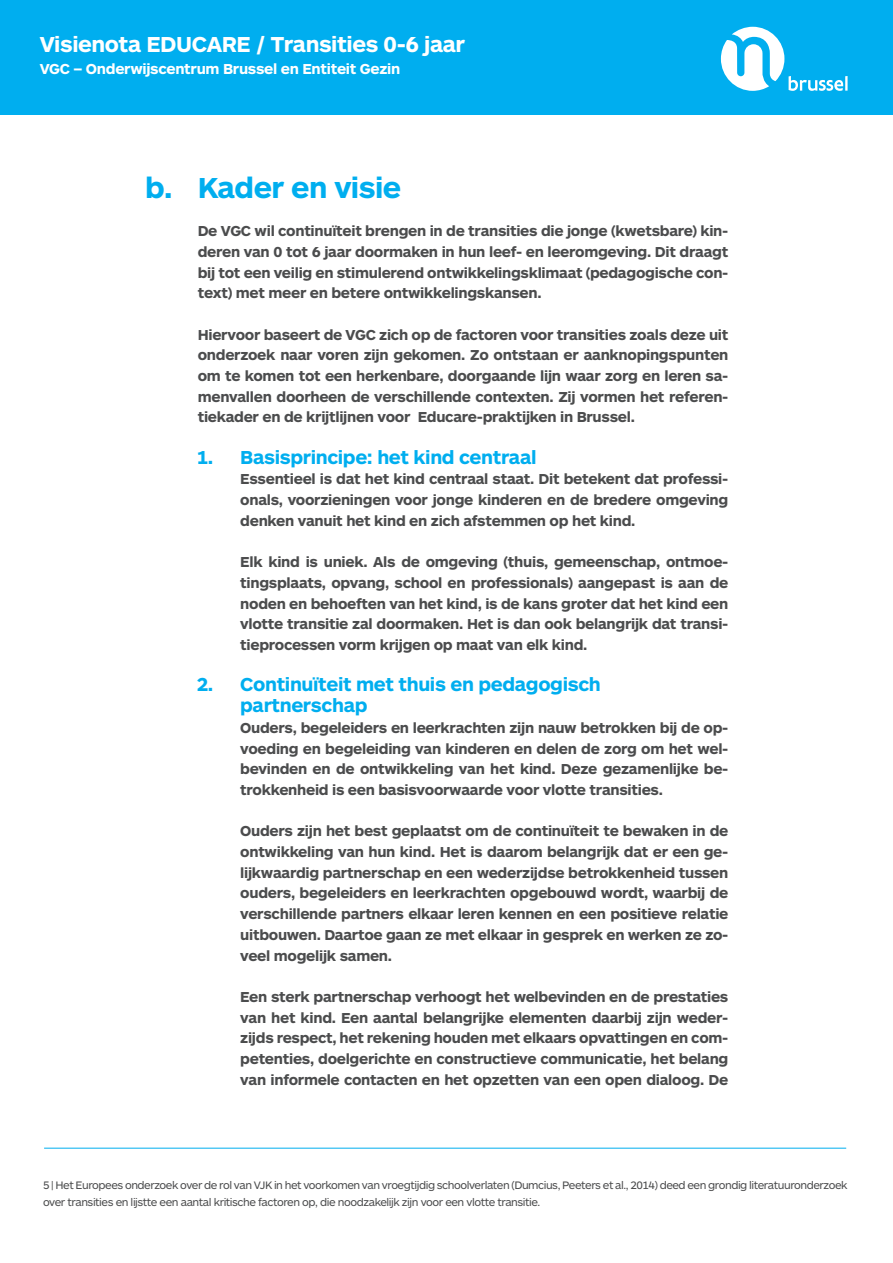
<style>
.page{position:relative;width:893px;height:1263px;background:#fff}
.page>*{position:absolute;margin:0;border:0;box-sizing:border-box;transform-origin:0 0}
.Titel_blauw{font:700 30px "ARS Maquette";letter-spacing:-.02em;color:#00aeef}
.subtitels{font:700 30px "ARS Maquette";color:#00aeef}
.subtitels-2{font:700 22.5px "ARS Maquette";letter-spacing:-.02em;color:#fff}
.subtitel_blauw{font:700 19.5px/20.7px "ARS Maquette";letter-spacing:-.02em;color:#00aeef}
.subtitels-3{font:700 19.5px "ARS Maquette";color:#00aeef}
.bodycopy{font:700 15px/20.7px "ARS Maquette";letter-spacing:-.02em;color:#4b4c4d;text-align:justify}
.subtitels-4{font:700 15px "ARS Maquette";letter-spacing:-.02em;color:#fff}
.subtitels-5{font:11.25px/16.2px "ARS Maquette";letter-spacing:-.04em;color:#4b4c4d}
</style>
<div class="page">
<div style="left:0;top:0;width:893px;height:115px;background:#00aeef"></div>
<hr style="left:44px;top:1148px;width:802px;height:1px;background:#00aeef">
<svg style="left:721px;top:27px;width:126px;height:64px"></svg>
<p class="subtitels-2" style="left:40px;top:29px;width:427px">Visienota EDUCARE / Transities 0-6 jaar</p>
<p class="subtitels-4" style="left:40px;top:59px;width:362px">VGC – Onderwijscentrum Brussel en Entiteit Gezin</p>
<p class="subtitels" style="left:145px;top:168px;width:29px">b.</p>
<p class="Titel_blauw" style="left:198px;top:168px;width:205px">Kader en visie</p>
<p class="bodycopy" style="left:198px;top:220px;width:532px">De VGC wil continuïteit brengen in de transities die jonge (kwetsbare) kin&shy;deren van 0 tot 6 jaar doormaken in hun leef- en leeromgeving. Dit draagt bij tot een veilig en stimulerend ontwikkelingsklimaat (pedagogische con&shy;text) met meer en betere ontwikkelingskansen.</p>
<p class="bodycopy" style="left:198px;top:323px;width:532px">Hiervoor baseert de VGC zich op de factoren voor transities zoals deze uit onderzoek naar voren zijn gekomen. Zo ontstaan er aanknopingspunten om te komen tot een herkenbare, doorgaande lijn waar zorg en leren sa&shy;menvallen doorheen de verschillende contexten. Zij vormen het referen&shy;tiekader en de krijtlijnen voor Educare-praktijken in Brussel.</p>
<p class="subtitel_blauw" style="left:240px;top:446px;width:298px">Basisprincipe: het kind centraal</p>
<p class="bodycopy" style="left:240px;top:468px;width:490px">Essentieel is dat het kind centraal staat. Dit betekent dat professi&shy;onals, voorzieningen voor jonge kinderen en de bredere omgeving denken vanuit het kind en zich afstemmen op het kind.</p>
<p class="bodycopy" style="left:240px;top:551px;width:490px">Elk kind is uniek. Als de omgeving (thuis, gemeenschap, ontmoe&shy;tingsplaats, opvang, school en professionals) aangepast is aan de noden en behoeften van het kind, is de kans groter dat het kind een vlotte transitie zal doormaken. Het is dan ook belangrijk dat transi&shy;tieprocessen vorm krijgen op maat van elk kind.</p>
<p class="subtitel_blauw" style="left:240px;top:673px;width:362px">Continuïteit met thuis en pedagogisch partnerschap</p>
<p class="bodycopy" style="left:240px;top:716px;width:490px">Ouders, begeleiders en leerkrachten zijn nauw betrokken bij de op&shy;voeding en begeleiding van kinderen en delen de zorg om het wel&shy;bevinden en de ontwikkeling van het kind. Deze gezamenlijke be&shy;trokkenheid is een basisvoorwaarde voor vlotte transities.</p>
<p class="bodycopy" style="left:240px;top:820px;width:490px">Ouders zijn het best geplaatst om de continuïteit te bewaken in de ontwikkeling van hun kind. Het is daarom belangrijk dat er een ge&shy;lijkwaardig partnerschap en een wederzijdse betrokkenheid tussen ouders, begeleiders en leerkrachten opgebouwd wordt, waarbij de verschillende partners elkaar leren kennen en een positieve relatie uitbouwen. Daartoe gaan ze met elkaar in gesprek en werken ze zo&shy;veel mogelijk samen.</p>
<p class="bodycopy" style="left:240px;top:986px;width:490px">Een sterk partnerschap verhoogt het welbevinden en de prestaties van het kind. Een aantal belangrijke elementen daarbij zijn weder&shy;zijds respect, het rekening houden met elkaars opvattingen en com&shy;petenties, doelgerichte en constructieve communicatie, het belang van informele contacten en het opzetten van een open dialoog. De</p>
<p class="subtitels-3" style="left:197px;top:444px;width:18px">1.</p>
<p class="subtitels-3" style="left:197px;top:672px;width:18px">2.</p>
<p class="subtitels-5" style="left:43px;top:1177px;width:806px">5 | Het Europees onderzoek over de rol van VJK in het voorkomen van vroegtijdig schoolverlaten (Dumcius, Peeters et al., 2014) deed een grondig literatuuronderzoek over transities en lijstte een aantal kritische factoren op, die noodzakelijk zijn voor een vlotte transitie.</p>
</div>
